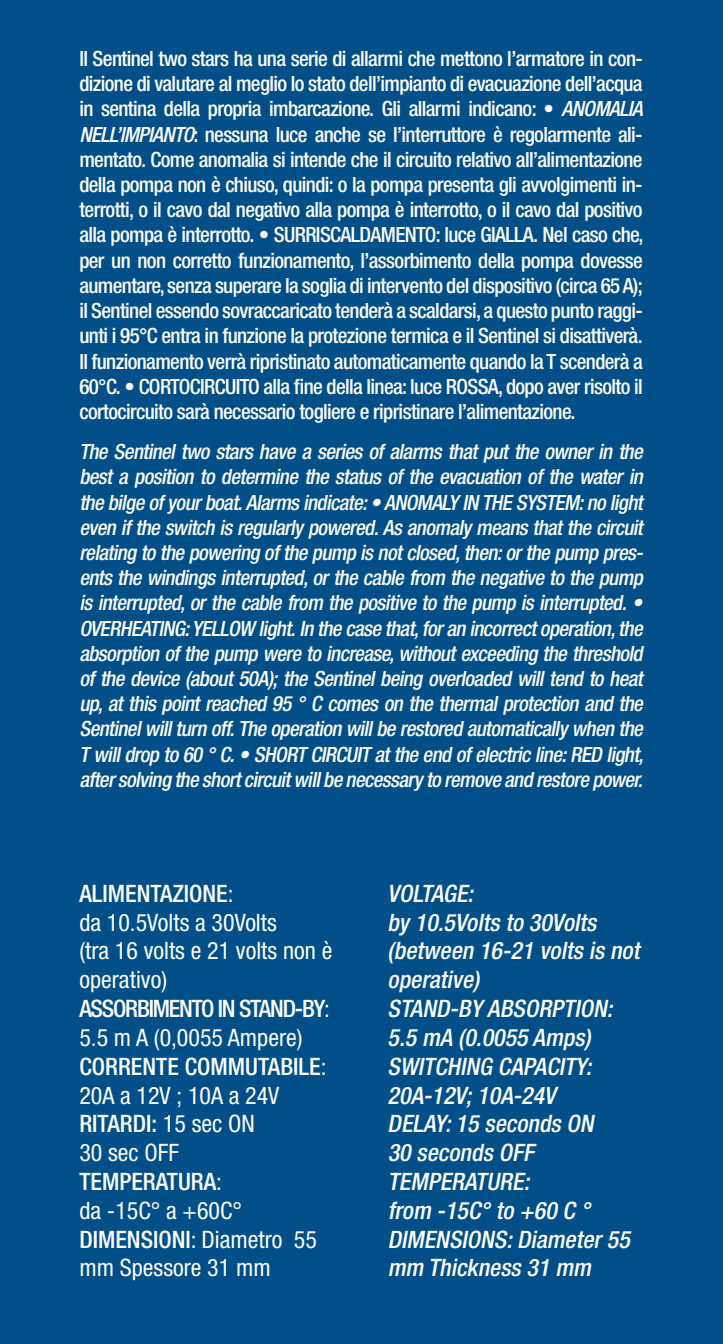
<style>
.page{position:relative;width:723px;height:1344px;background:#004f89}
.page>*{position:absolute;margin:0;border:0;box-sizing:border-box;transform-origin:0 0}
.t1{font:condensed 24px/28.8px "Helvetica Neue LT Std";color:#fff}
.t2{font:italic 500 condensed 24px/28.8px "Helvetica Neue LT Std";color:#fff}
.t3{font:500 condensed 21px/25.2px "Helvetica Neue LT Std";letter-spacing:-.03em;color:#fff;text-align:justify}
.t4{font:italic 500 condensed 21px/25.2px "Helvetica Neue LT Std";color:#fff;text-align:justify}
.s1{font-style:italic}
.s2{font-weight:500}
</style>
<div class="page">
<p class="t3" style="left:79px;top:46px;width:566px">Il Sentinel two stars ha una serie di allarmi che mettono l’armatore in con&shy;dizione di valutare al meglio lo stato dell’impianto di evacuazione dell’acqua in sentina della propria imbarcazione. Gli allarmi indicano: • <span class="s1">ANOMALIA NELL’IMPIANTO</span>: nessuna luce anche se l’interruttore è regolarmente ali&shy;mentato. Come anomalia si intende che il circuito relativo all’alimentazione della pompa non è chiuso, quindi: o la pompa presenta gli avvolgimenti in&shy;terrotti, o il cavo dal negativo alla pompa è interrotto, o il cavo dal positivo alla pompa è interrotto. • SURRISCALDAMENTO: luce GIALLA. Nel caso che, per un non corretto funzionamento, l’assorbimento della pompa dovesse aumentare, senza superare la soglia di intervento del dispositivo (circa 65 A); il Sentinel essendo sovraccaricato tenderà a scaldarsi, a questo punto raggi&shy;unti i 95°C entra in funzione la protezione termica e il Sentinel si disattiverà.<br>Il funzionamento verrà ripristinato automaticamente quando la T scenderà a 60°C. • CORTOCIRCUITO alla fine della linea: luce ROSSA, dopo aver risolto il cortocircuito sarà necessario togliere e ripristinare l’alimentazione.</p>
<p class="t4" style="left:79px;top:439px;width:570px">The Sentinel two stars have a series of alarms that put the owner in the best a position to determine the status of the evacuation of the water in thebilgeofyourboat.Alarmsindicate:• ANOMALY IN THE SYSTEM:nolight even iftheswitch isregularlypowered.Asanomalymeansthatthecircuit relating tothepowering ofthepump isnotclosed,then:orthepump pres&shy;entsthewindingsinterrupted,orthecablefrom thenegativetothepump isinterrupted,orthecablefrom thepositivetothepump isinterrupted.• OVERHEATING:YELLOW light.In thecasethat,foran incorrectoperation,the absorption ofthepump weretoincrease,withoutexceeding thethreshold of the device (about 50A); the Sentinel being overloaded will tend to heat up,atthispointreached 95 °C comeson thethermalprotection and the Sentinelwillturn off.Theoperation willberestored automaticallywhen the Twilldrop to60 °C.• SHORTCIRCUITattheend ofelectricline:RED light, aftersolving theshortcircuitwillbenecessarytoremoveand restorepower.</p>
<p class="t1" style="left:79px;top:879px;width:254px"><span class="s2">ALIMENTAZIONE</span>:<br>da 10.5Volts a 30Volts<br>(tra 16 volts e 21 volts non è operativo)<br><span class="s2">ASSORBIMENTO IN STAND-BY</span>:<br>5.5 m A (0,0055 Ampere)<br><span class="s2">CORRENTE COMMUTABILE</span>:<br>20A a 12V ; 10A a 24V<br><span class="s2">RITARDI:</span> 15 sec ON<br>30 sec OFF<br><span class="s2">TEMPERATURA</span>:<br>da -15C° a +60C°<br><span class="s2">DIMENSIONI</span>: Diametro 55 mm Spessore 31 mm</p>
<p class="t2" style="left:387px;top:878px;width:258px">VOLTAGE:<br>by 10.5Volts to 30Volts (between 16-21 volts is not operative)<br>STAND-BY ABSORPTION:<br>5.5 mA (0.0055 Amps)<br>SWITCHING CAPACITY:<br>20A-12V;10A-24V<br>DELAY:15 seconds ON<br>30 seconds OFF<br>TEMPERATURE:<br>from -15C° to +60 C °<br>DIMENSIONS:Diameter55 mm Thickness 31 mm</p>
</div>
